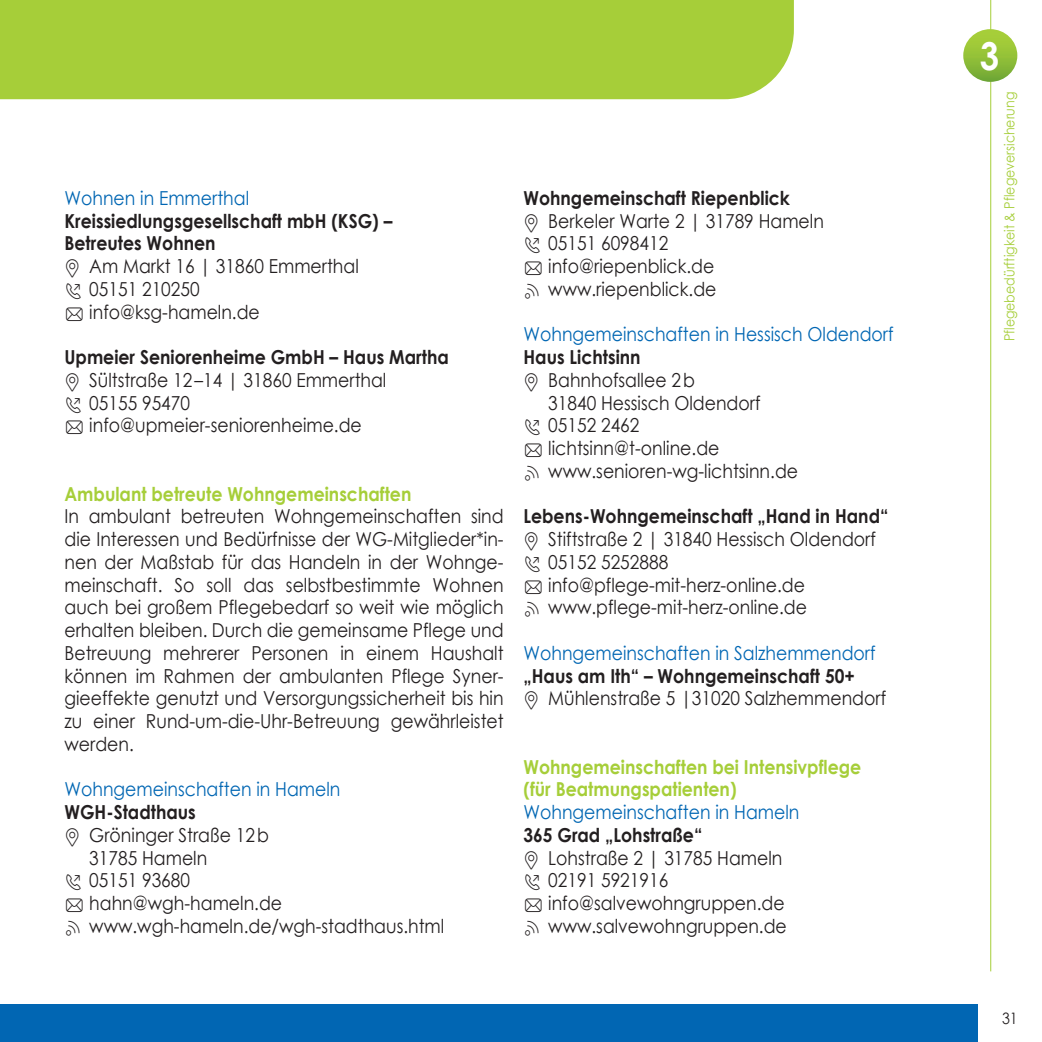
<style>
.page{position:relative;width:1042px;height:1042px;background:#fff}
.page>*{position:absolute;margin:0;border:0;box-sizing:border-box;transform-origin:0 0}
.t1{font:700 38.5px "Century Gothic";color:#fff;scale:.9 1}
.t2{font:19.25px/22.8px "Century Gothic";color:#231f20;scale:.9 1}
.t3{font:19.25px "Century Gothic";color:#0166b3;scale:.9 1}
.t4{font:700 19.25px/22.8px "Century Gothic";color:#a6ce39;scale:.9 1}
.t5{font:700 19.25px "Century Gothic";color:#231f20;scale:.9 1}
.t6{font:15.75px "Century Gothic";color:#231f20;scale:.9 1}
.t7{font:14px "Century Gothic";color:#a6ce39;scale:.9 1}
.s1{font-weight:700}
.s2{font-family:"Panton Icons A";font-weight:700}
.s3{font-family:"Panton Icons B";font-weight:700}
</style>
<div class="page">
<div style="left:1px;top:0;width:793px;height:99px;background:#a6ce39"></div>
<hr style="left:0;top:0;width:1px;height:99px;background:#a6ce39">
<div style="left:0;top:1004px;width:977px;height:38px;background:#0166b3"></div>
<hr style="left:990px;top:0;width:1px;height:971px;background:#a6ce39">
<svg style="left:963px;top:29px;width:54px;height:53px"></svg>
<p class="t3" style="left:64px;top:186px;width:207px">Wohnen in Emmerthal</p>
<p class="t2" style="left:64px;top:209px;width:366px"><span class="s1">Kreissiedlungsgesellschaft mbH (KSG) –<br>Betreutes Wohnen<br></span><span class="s2">A</span> Am Markt 16 | 31860 Emmerthal<br><span class="s3">T</span> 05151 210250<br><span class="s3">A</span> info@ksg-hameln.de</p>
<p class="t2" style="left:64px;top:345px;width:428px"><span class="s1">Upmeier Seniorenheime GmbH – Haus Martha<br></span><span class="s2">A</span> Sültstraße 12–14 | 31860 Emmerthal<br><span class="s3">T</span> 05155 95470<br><span class="s3">A</span> info@upmeier-seniorenheime.de</p>
<p class="t4" style="left:64px;top:482px;width:387px">Ambulant betreute Wohngemeinschaften</p>
<p class="t2" style="left:64px;top:505px;width:489px;text-align:justify">In ambulant betreuten Wohngemeinschaften sind die Interessen und Bedürfnisse der WG-Mitglieder*in&shy;nen der Maßstab für das Handeln in der Wohnge&shy;meinschaft. So soll das selbstbestimmte Wohnen auch bei großem Pflegebedarf so weit wie möglich erhalten bleiben. Durch die gemeinsame Pflege und Betreuung mehrerer Personen in einem Haushalt können im Rahmen der ambulanten Pflege Syner&shy;gieeffekte genutzt und Versorgungssicherheit bis hin zu einer Rund-um-die-Uhr-Betreuung gewährleistet werden.</p>
<p class="t3" style="left:64px;top:778px;width:308px">Wohngemeinschaften in Hameln</p>
<p class="t5" style="left:64px;top:800px;width:147px">WGH-Stadthaus</p>
<p class="t2" style="left:64px;top:823px;width:229px"><span class="s2">A</span> Gröninger Straße 12b</p>
<p class="t2" style="left:89px;top:846px;width:133px">31785 Hameln</p>
<p class="t2" style="left:64px;top:869px;width:141px"><span class="s3">T</span> 05151 93680</p>
<p class="t2" style="left:64px;top:891px;width:243px"><span class="s3">A</span> hahn@wgh-hameln.de</p>
<p class="t2" style="left:64px;top:914px;width:423px"><span class="s3">Q</span> www.wgh-hameln.de/wgh-stadthaus.html</p>
<p class="t2" style="left:523px;top:186px;width:335px"><span class="s1">Wohngemeinschaft Riepenblick<br></span><span class="s2">A</span> Berkeler Warte 2 | 31789 Hameln<br><span class="s3">T</span> 05151 6098412<br><span class="s3">A</span> info@riepenblick.de<br><span class="s3">Q</span> www.riepenblick.de</p>
<p class="t3" style="left:523px;top:323px;width:413px">Wohngemeinschaften in Hessisch Oldendorf</p>
<p class="t5" style="left:523px;top:345px;width:132px">Haus Lichtsinn</p>
<p class="t2" style="left:523px;top:368px;width:192px"><span class="s2">A</span> Bahnhofsallee 2b</p>
<p class="t2" style="left:548px;top:391px;width:237px">31840 Hessisch Oldendorf</p>
<p class="t2" style="left:523px;top:414px;width:130px"><span class="s3">T</span> 05152 2462</p>
<p class="t2" style="left:523px;top:436px;width:219px"><span class="s3">A</span> lichtsinn@t-online.de</p>
<p class="t2" style="left:523px;top:459px;width:307px"><span class="s3">Q</span> www.senioren-wg-lichtsinn.de</p>
<p class="t2" style="left:523px;top:505px;width:407px"><span class="s1">Lebens-Wohngemeinschaft „Hand in Hand“ </span><span class="s2">A</span> Stiftstraße 2 | 31840 Hessisch Oldendorf <span class="s3">T</span> 05152 5252888<br><span class="s3">A</span> info@pflege-mit-herz-online.de<br><span class="s3">Q</span> www.pflege-mit-herz-online.de</p>
<p class="t3" style="left:523px;top:641px;width:393px">Wohngemeinschaften in Salzhemmendorf</p>
<p class="t2" style="left:523px;top:664px;width:404px"><span class="s1">„Haus am Ith“ – Wohngemeinschaft 50+<br></span><span class="s2">A</span> Mühlenstraße 5 |31020 Salzhemmendorf</p>
<p class="t4" style="left:523px;top:755px;width:377px">Wohngemeinschaften bei Intensivpflege (für Beatmungspatienten)</p>
<p class="t3" style="left:523px;top:800px;width:308px">Wohngemeinschaften in Hameln</p>
<p class="t2" style="left:523px;top:823px;width:294px"><span class="s1">365 Grad „Lohstraße“<br></span><span class="s2">A</span> Lohstraße 2 | 31785 Hameln<br><span class="s3">T</span> 02191 5921916<br><span class="s3">A</span> info@salvewohngruppen.de<br><span class="s3">Q</span> www.salvewohngruppen.de</p>
<h1 class="t1" style="left:980px;top:32px;width:23px">3</h1>
<p class="t7" style="left:1001px;top:341px;width:279px;rotate:-90deg">Pflegebedürftigkeit &amp; Pflegeversicherung</p>
<p class="t6" style="left:1002px;top:1008px;width:19px">31</p>
</div>
